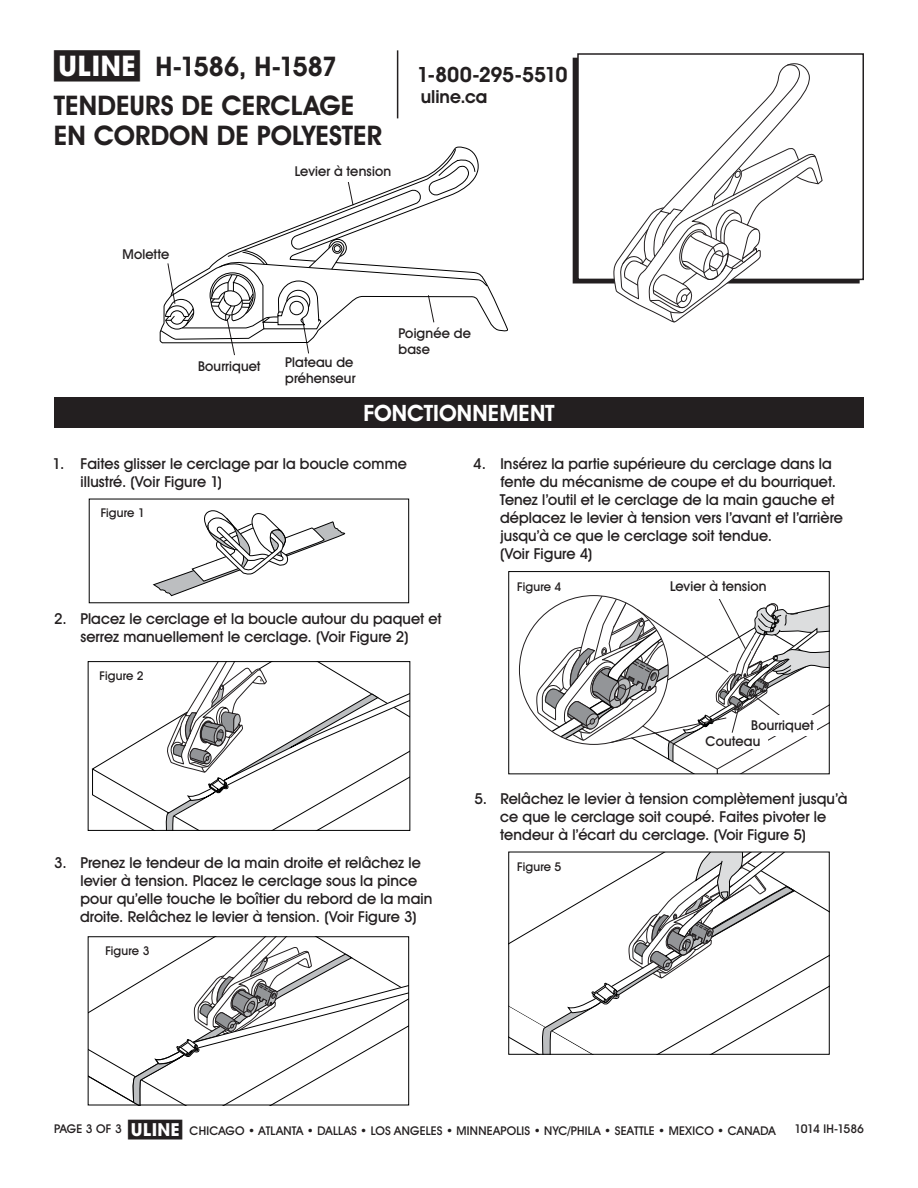
<style>
.page{position:relative;width:918px;height:1188px;background:#fff}
.page>*{position:absolute;margin:0;border:0;box-sizing:border-box;transform-origin:0 0}
.t1{font:700 27px/38.7px "Uline Two Knine";color:#231f20}
.t2{font:700 22.5px "Uline Two Knine";letter-spacing:.005em;color:#fff}
.t3{font:700 21px "Uline Two Knine";letter-spacing:-.02em;color:#231f20}
.t4{font:700 18px "Uline Two Knine";color:#231f20}
.t5{font:15px/18px "Uline Two Knine";letter-spacing:.005em;color:#231f20}
.t6{font:13.5px/16.2px "Uline Two Knine";color:#231f20}
.t7{font:12px "Uline Two Knine";letter-spacing:.015em;color:#231f20}
.t8{font:12px "Uline Two Knine";letter-spacing:-.05em;color:#231f20}
.s1{font-size:28.5px}
.s2{font-size:18px}
</style>
<div class="page">
<hr style="left:397px;top:50px;width:1px;height:68px;background:#231f20">
<div style="left:577px;top:53px;width:287px;height:227px;border:2px solid #231f20"></div>
<svg style="left:614px;top:63px;width:208px;height:259px"></svg>
<svg style="left:153px;top:510px;width:192px;height:86px"></svg>
<svg style="left:92px;top:663px;width:316px;height:166px"></svg>
<div style="left:88px;top:661px;width:322px;height:170px;border:1px solid #000"></div>
<svg style="left:90px;top:938px;width:317px;height:165px"></svg>
<div style="left:88px;top:936px;width:321px;height:169px;border:1px solid #000"></div>
<svg style="left:519px;top:596px;width:309px;height:176px"></svg>
<div style="left:508px;top:571px;width:322px;height:203px;border:1px solid #000"></div>
<svg style="left:510px;top:854px;width:318px;height:199px"></svg>
<div style="left:508px;top:852px;width:322px;height:203px;border:1px solid #000"></div>
<div style="left:54px;top:397px;width:810px;height:30px;background:#231f20"></div>
<svg style="left:160px;top:149px;width:327px;height:207px"></svg>
<div style="left:669px;top:573px;width:103px;height:25px;background:#fff"></div>
<div style="left:294px;top:160px;width:98px;height:21px;background:#fff"></div>
<div style="left:397px;top:324px;width:90px;height:33px;background:#fff"></div>
<div style="left:705px;top:733px;width:63px;height:15px;background:#fff"></div>
<div style="left:122px;top:244px;width:90px;height:18px;background:#fff"></div>
<div style="left:750px;top:715px;width:67px;height:20px;background:#fff"></div>
<h1 class="t1" style="left:54px;top:47px;width:302px"><span class="s1">π</span> H-1586, H-1587<br>TENDEURS DE CERCLAGE</h1>
<h1 class="t1" style="left:54px;top:116px;width:330px">EN CORDON DE POLYESTER</h1>
<p class="t6" style="left:305px;top:162px;width:83px">Tension Lever</p>
<p class="t6" style="left:295px;top:163px;width:98px">Levier à tension</p>
<h3 class="t3" style="left:417px;top:62px;width:152px">1-800-295-5510</h3>
<p class="t4" style="left:421px;top:86px;width:68px">uline.ca</p>
<p class="t6" style="left:125px;top:246px;width:81px">Cutter Wheel</p>
<p class="t6" style="left:123px;top:245px;width:48px">Molette</p>
<p class="t6" style="left:210px;top:356px;width:54px">Windlass</p>
<p class="t6" style="left:198px;top:358px;width:64px">Bourriquet</p>
<p class="t6" style="left:285px;top:354px;width:72px">Plateau de préhenseur</p>
<p class="t6" style="left:291px;top:356px;width:83px">Gripper Plate</p>
<p class="t6" style="left:401px;top:323px;width:79px">Base Handle</p>
<p class="t6" style="left:398px;top:325px;width:74px">Poignée de base</p>
<h2 class="t2" style="left:363px;top:399px;width:193px">FONCTIONNEMENT</h2>
<p class="t5" style="left:80px;top:454px;width:328px;text-indent:-28px">1. Faites glisser le cerclage par la boucle comme illustré. (Voir Figure 1)</p>
<p class="t7" style="left:101px;top:505px;width:46px">Figure 1</p>
<p class="t5" style="left:54px;top:609px;width:389px;text-align:center">2. Placez le cerclage et la boucle autour du paquet et serrez manuellement le cerclage. (Voir Figure 2)</p>
<p class="t7" style="left:100px;top:668px;width:46px">Figure 2</p>
<p class="t5" style="left:80px;top:854px;width:354px;text-indent:-26px">3. Prenez le tendeur de la main droite et relâchez le levier à tension. Placez le cerclage sous la pince pour qu’elle touche le boîtier du rebord de la main droite. Relâchez le levier à tension. (Voir Figure 3)</p>
<p class="t7" style="left:105px;top:943px;width:46px">Figure 3</p>
<p class="t5" style="left:500px;top:454px;width:345px;text-indent:-26px">4. Insérez la partie supérieure du cerclage dans la fente du mécanisme de coupe et du bourriquet.<br>Tenez l’outil et le cerclage de la main gauche et déplacez le levier à tension vers l’avant et l’arrière jusqu’à ce que le cerclage soit tendue.<br>(Voir Figure 4)</p>
<p class="t7" style="left:517px;top:579px;width:46px">Figure 4</p>
<p class="t6" style="left:670px;top:578px;width:98px">Levier à tension</p>
<p class="t6" style="left:679px;top:581px;width:83px">Tension Lever</p>
<p class="t6" style="left:762px;top:715px;width:54px">Windlass</p>
<p class="t6" style="left:751px;top:717px;width:64px">Bourriquet</p>
<p class="t6" style="left:706px;top:733px;width:56px">Couteau</p>
<p class="t6" style="left:711px;top:733px;width:39px">Cut r</p>
<p class="t5" style="left:500px;top:789px;width:349px;text-indent:-26px">5. Relâchez le levier à tension complètement jusqu’à ce que le cerclage soit coupé. Faites pivoter le tendeur à l’écart du cerclage. (Voir Figure 5)</p>
<p class="t7" style="left:517px;top:859px;width:46px">Figure 5</p>
<p class="t7" style="left:128px;top:1123px;width:649px"><span class="s2">π</span> CHICAGO • ATLANTA • DALLAS • LOS ANGELES • MINNEAPOLIS • NYC/PHILA • SEATTLE • MEXICO • CANADA</p>
<p class="t7" style="left:54px;top:1122px;width:69px">PAGE 3 OF 3</p>
<p class="t8" style="left:795px;top:1122px;width:71px">1014 IH-1586</p>
</div>
